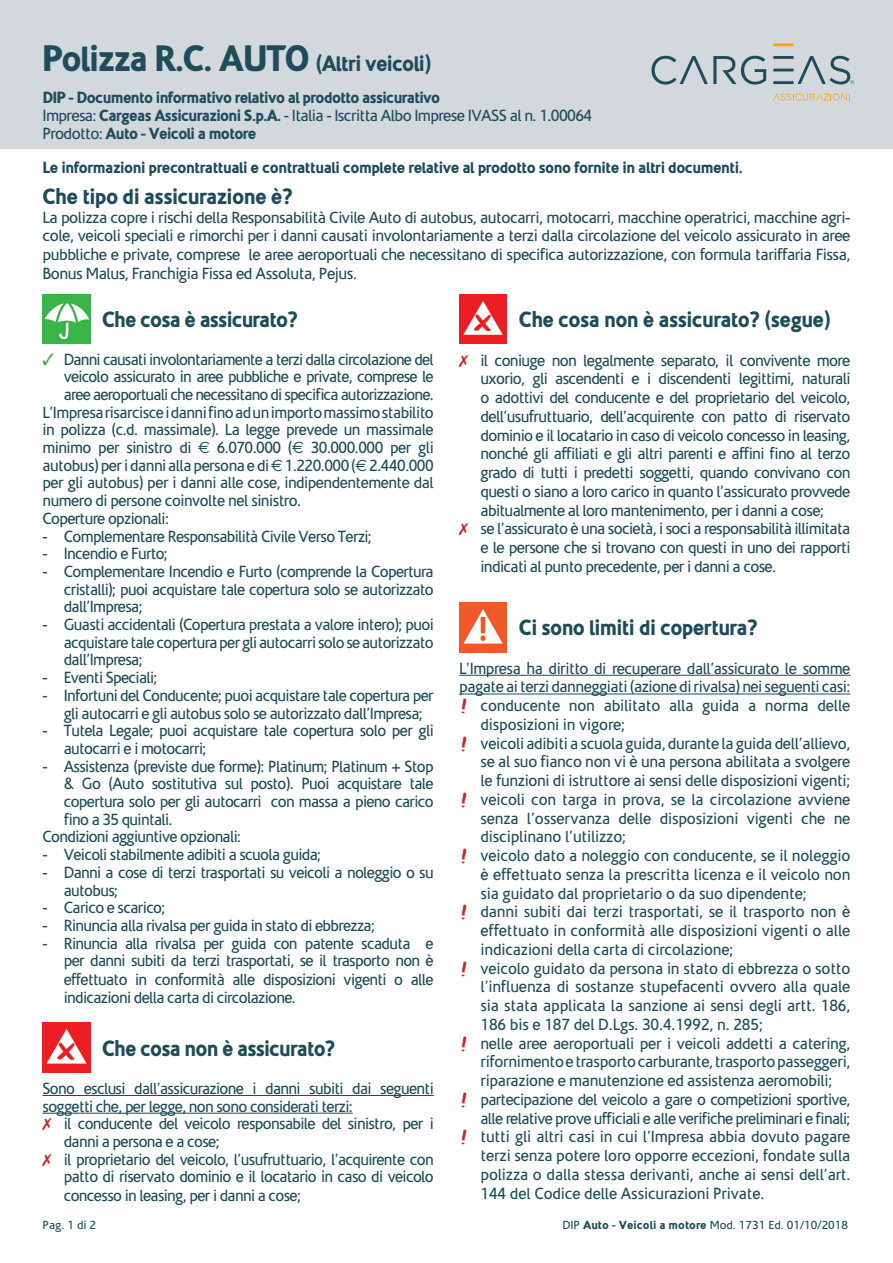
<style>
.page{position:relative;width:893px;height:1263px;background:#fff}
.page>*{position:absolute;margin:0;border:0;box-sizing:border-box;transform-origin:0 0}
.t1{font:700 37.5px "BPU";letter-spacing:-.035em;color:#1e4c5a;scale:.96 1}
.t2{font:700 22.5px "BPU";letter-spacing:-.03em;color:#1e4c5a;scale:.96 1}
.t3{font:700 22.5px "BPU";letter-spacing:-.03em;color:#1e4c5a;scale:.95 1}
.t4{font:700 22.5px "BPU";letter-spacing:-.03em;color:#1e4c5a}
.t5{font:16.5px/17.7px "BPU";letter-spacing:-.04em;color:#1e4c5a;text-align:justify;scale:.95 1}
.t6{font:16.5px/18.8px "BPU";letter-spacing:-.04em;color:#1e4c5a;text-align:justify;scale:.96 1}
.t7{font:16.5px/18.8px "BPU";letter-spacing:-.04em;color:#1e4c5a;text-align:justify}
.t8{font:700 16.5px "BPU";letter-spacing:-.03em;color:#1e4c5a}
.t9{font:16.5px/18.8px "BPU";letter-spacing:-.01em;color:#1e4c5a;scale:.96 1}
.t10{font:12px "BPU";color:#1e4c5a}
.s1{font-size:22.5px}
.s2{font-weight:700}
.s3{font-weight:400}
.s4{color:#40ae49}
.s5{font-family:"Euro Sans"}
.s6{color:#d1232a}
.s7{font-family:"Marydale";font-weight:700;color:#d1232a}
</style>
<div class="page">
<div style="left:0;top:0;width:893px;height:149px;background:#d2d8dc"></div>
<svg style="left:773px;top:43px;width:21px;height:3px"></svg>
<svg style="left:651px;top:56px;width:115px;height:29px"></svg>
<svg style="left:773px;top:94px;width:77px;height:6px"></svg>
<svg style="left:773px;top:56px;width:81px;height:28px"></svg>
<hr style="left:459px;top:675px;width:391px;height:1px;background:#1e4c5a">
<hr style="left:459px;top:694px;width:391px;height:1px;background:#1e4c5a">
<hr style="left:43px;top:1095px;width:391px;height:1px;background:#1e4c5a">
<hr style="left:43px;top:1113px;width:310px;height:1px;background:#1e4c5a">
<img style="left:43px;top:294px;width:47px;height:50px">
<img style="left:43px;top:1022px;width:47px;height:50px">
<img style="left:459px;top:294px;width:48px;height:50px">
<img style="left:459px;top:603px;width:48px;height:49px">
<p class="t1" style="left:43px;top:36px;width:406px">Polizza R.C. AUTO <span class="s1">(Altri veicoli)</span></p>
<p class="t8" style="left:43px;top:88px;width:399px">DIP - Documento informativo relativo al prodotto assicurativo</p>
<p class="t7" style="left:43px;top:106px;width:551px">Impresa: <span class="s2">Cargeas Assicurazioni S.p.A.</span> - Italia - Iscritta Albo Imprese IVASS al n. 1.00064</p>
<p class="t8" style="left:43px;top:124px;width:215px"><span class="s3">Prodotto:</span> Auto - Veicoli a motore</p>
<p class="t8" style="left:43px;top:157px;width:702px">Le informazioni precontrattuali e contrattuali complete relative al prodotto sono fornite in altri documenti.</p>
<p class="t4" style="left:43px;top:183px;width:252px">Che tipo di assicurazione è?</p>
<p class="t7" style="left:43px;top:208px;width:809px">La polizza copre i rischi della Responsabilità Civile Auto di autobus, autocarri, motocarri, macchine operatrici, macchine agri&shy;cole, veicoli speciali e rimorchi per i danni causati involontariamente a terzi dalla circolazione del veicolo assicurato in aree pubbliche e private, comprese le aree aeroportuali che necessitano di specifica autorizzazione, con formula tariffaria Fissa, Bonus Malus, Franchigia Fissa ed Assoluta, Pejus.</p>
<p class="t3" style="left:102px;top:306px;width:208px">Che cosa è assicurato?</p>
<p class="t5" style="left:64px;top:350px;width:391px;text-indent:-21px"><span class="s4">✓</span> Danni causati involontariamente a terzi dalla circolazione del veicolo assicurato in aree pubbliche e private, comprese le aree aeroportuali che necessitano di specifica autorizzazione.</p>
<p class="t5" style="left:43px;top:403px;width:413px">L’Impresa risarcisce i danni fino ad un importo massimo stabilito in polizza (c.d. massimale). La legge prevede un massimale minimo per sinistro di <span class="s5">€</span> 6.070.000 (<span class="s5">€</span> 30.000.000 per gli autobus) per i danni alla persona e di <span class="s5">€</span> 1.220.000 (<span class="s5">€</span> 2.440.000 per gli autobus) per i danni alle cose, indipendentemente dal numero di persone coinvolte nel sinistro.</p>
<p class="t5" style="left:43px;top:510px;width:135px">Coperture opzionali:</p>
<p class="t5" style="left:43px;top:527px;width:348px">- Complementare Responsabilità Civile Verso Terzi;</p>
<p class="t5" style="left:43px;top:545px;width:133px">- Incendio e Furto;</p>
<p class="t5" style="left:64px;top:563px;width:391px;text-indent:-21px">- Complementare Incendio e Furto (comprende la Copertura cristalli); puoi acquistare tale copertura solo se autorizzato dall’Impresa;</p>
<p class="t5" style="left:64px;top:616px;width:391px;text-indent:-21px">- Guasti accidentali (Copertura prestata a valore intero); puoi acquistare tale copertura per gli autocarri solo se autorizzato dall’Impresa;</p>
<p class="t5" style="left:43px;top:669px;width:122px">- Eventi Speciali;</p>
<p class="t5" style="left:64px;top:687px;width:391px;text-indent:-21px">- Infortuni del Conducente; puoi acquistare tale copertura per gli autocarri e gli autobus solo se autorizzato dall’Impresa;</p>
<p class="t5" style="left:64px;top:722px;width:391px;text-indent:-21px">- Tutela Legale; puoi acquistare tale copertura solo per gli autocarri e i motocarri;</p>
<p class="t5" style="left:64px;top:757px;width:391px;text-indent:-21px">- Assistenza (previste due forme): Platinum; Platinum + Stop &amp; Go (Auto sostitutiva sul posto). Puoi acquistare tale copertura solo per gli autocarri con massa a pieno carico fino a 35 quintali.</p>
<p class="t5" style="left:43px;top:828px;width:211px">Condizioni aggiuntive opzionali:</p>
<p class="t5" style="left:43px;top:846px;width:295px">- Veicoli stabilmente adibiti a scuola guida;</p>
<p class="t5" style="left:64px;top:864px;width:391px;text-indent:-21px">- Danni a cose di terzi trasportati su veicoli a noleggio o su autobus;</p>
<p class="t5" style="left:43px;top:899px;width:131px">- Carico e scarico;</p>
<p class="t5" style="left:43px;top:917px;width:351px">- Rinuncia alla rivalsa per guida in stato di ebbrezza;</p>
<p class="t5" style="left:64px;top:934px;width:391px;line-height:18.1px;text-indent:-21px">- Rinuncia alla rivalsa per guida con patente scaduta e per danni subiti da terzi trasportati, se il trasporto non è effettuato in conformità alle disposizioni vigenti o alle indicazioni della carta di circolazione.</p>
<p class="t2" style="left:519px;top:306px;width:326px">Che cosa non è assicurato? (segue)</p>
<p class="t6" style="left:480px;top:351px;width:387px;text-indent:-21px"><span class="s6">✗</span> il coniuge non legalmente separato, il convivente more uxorio, gli ascendenti e i discendenti legittimi, naturali o adottivi del conducente e del proprietario del veicolo, dell’usufruttuario, dell’acquirente con patto di riservato dominio e il locatario in caso di veicolo concesso in leasing, nonché gli affiliati e gli altri parenti e affini fino al terzo grado di tutti i predetti soggetti, quando convivano con questi o siano a loro carico in quanto l’assicurato provvede abitualmente al loro mantenimento, per i danni a cose;</p>
<p class="t6" style="left:480px;top:520px;width:387px;text-indent:-21px"><span class="s6">✗</span> se l’assicurato è una società, i soci a responsabilità illimitata e le persone che si trovano con questi in uno dei rapporti indicati al punto precedente, per i danni a cose.</p>
<p class="t2" style="left:519px;top:614px;width:250px">Ci sono limiti di copertura?</p>
<p class="t6" style="left:459px;top:659px;width:409px">L’Impresa ha diritto di recuperare dall’assicurato le somme pagate ai terzi danneggiati (azione di rivalsa) nei seguenti casi:</p>
<p class="t9" style="left:480px;top:696px;width:387px;text-indent:-21px"><span class="s7">!</span> conducente non abilitato alla guida a norma delle disposizioni in vigore;</p>
<p class="t6" style="left:480px;top:734px;width:387px;text-indent:-21px"><span class="s7">!</span> veicoli adibiti a scuola guida, durante la guida dell’allievo, se al suo fianco non vi è una persona abilitata a svolgere le funzioni di istruttore ai sensi delle disposizioni vigenti;</p>
<p class="t6" style="left:480px;top:790px;width:387px;text-indent:-21px"><span class="s7">!</span> veicoli con targa in prova, se la circolazione avviene senza l’osservanza delle disposizioni vigenti che ne disciplinano l’utilizzo;</p>
<p class="t6" style="left:480px;top:846px;width:387px;text-indent:-21px"><span class="s7">!</span> veicolo dato a noleggio con conducente, se il noleggio è effettuato senza la prescritta licenza e il veicolo non sia guidato dal proprietario o da suo dipendente;</p>
<p class="t6" style="left:480px;top:903px;width:387px;text-indent:-21px"><span class="s7">!</span> danni subiti dai terzi trasportati, se il trasporto non è effettuato in conformità alle disposizioni vigenti o alle indicazioni della carta di circolazione;</p>
<p class="t6" style="left:480px;top:959px;width:387px;text-indent:-21px"><span class="s7">!</span> veicolo guidato da persona in stato di ebbrezza o sotto l’influenza di sostanze stupefacenti ovvero alla quale sia stata applicata la sanzione ai sensi degli artt. 186, 186 bis e 187 del D.Lgs. 30.4.1992, n. 285;</p>
<p class="t6" style="left:480px;top:1034px;width:387px;text-indent:-21px"><span class="s7">!</span> nelle aree aeroportuali per i veicoli addetti a catering, rifornimento e trasporto carburante, trasporto passeggeri, riparazione e manutenzione ed assistenza aeromobili;</p>
<p class="t5" style="left:459px;top:1090px;width:413px;line-height:18.8px;text-align:right"><span class="s7">!</span> partecipazione del veicolo a gare o competizioni sportive, alle relative prove ufficiali e alle verifiche preliminari e finali;</p>
<p class="t6" style="left:480px;top:1128px;width:387px;text-indent:-21px"><span class="s7">!</span> tutti gli altri casi in cui l’Impresa abbia dovuto pagare terzi senza potere loro opporre eccezioni, fondate sulla polizza o dalla stessa derivanti, anche ai sensi dell’art.<br>144 del Codice delle Assicurazioni Private.</p>
<p class="t3" style="left:102px;top:1036px;width:247px">Che cosa non è assicurato?</p>
<p class="t5" style="left:43px;top:1080px;width:413px">Sono esclusi dall’assicurazione i danni subiti dai seguenti soggetti che, per legge, non sono considerati terzi:</p>
<p class="t5" style="left:64px;top:1115px;width:391px;text-indent:-21px"><span class="s6">✗</span> il conducente del veicolo responsabile del sinistro, per i danni a persona e a cose;</p>
<p class="t5" style="left:64px;top:1150px;width:391px;text-indent:-21px"><span class="s6">✗</span> il proprietario del veicolo, l’usufruttuario, l’acquirente con patto di riservato dominio e il locatario in caso di veicolo concesso in leasing, per i danni a cose;</p>
<p class="t10" style="left:43px;top:1219px;width:55px">Pag. 1 di 2</p>
<p class="t10" style="left:562px;top:1219px;width:287px">DIP <span class="s2">Auto - Veicoli a motore</span> Mod. 1731 Ed. 01/10/2018</p>
</div>
